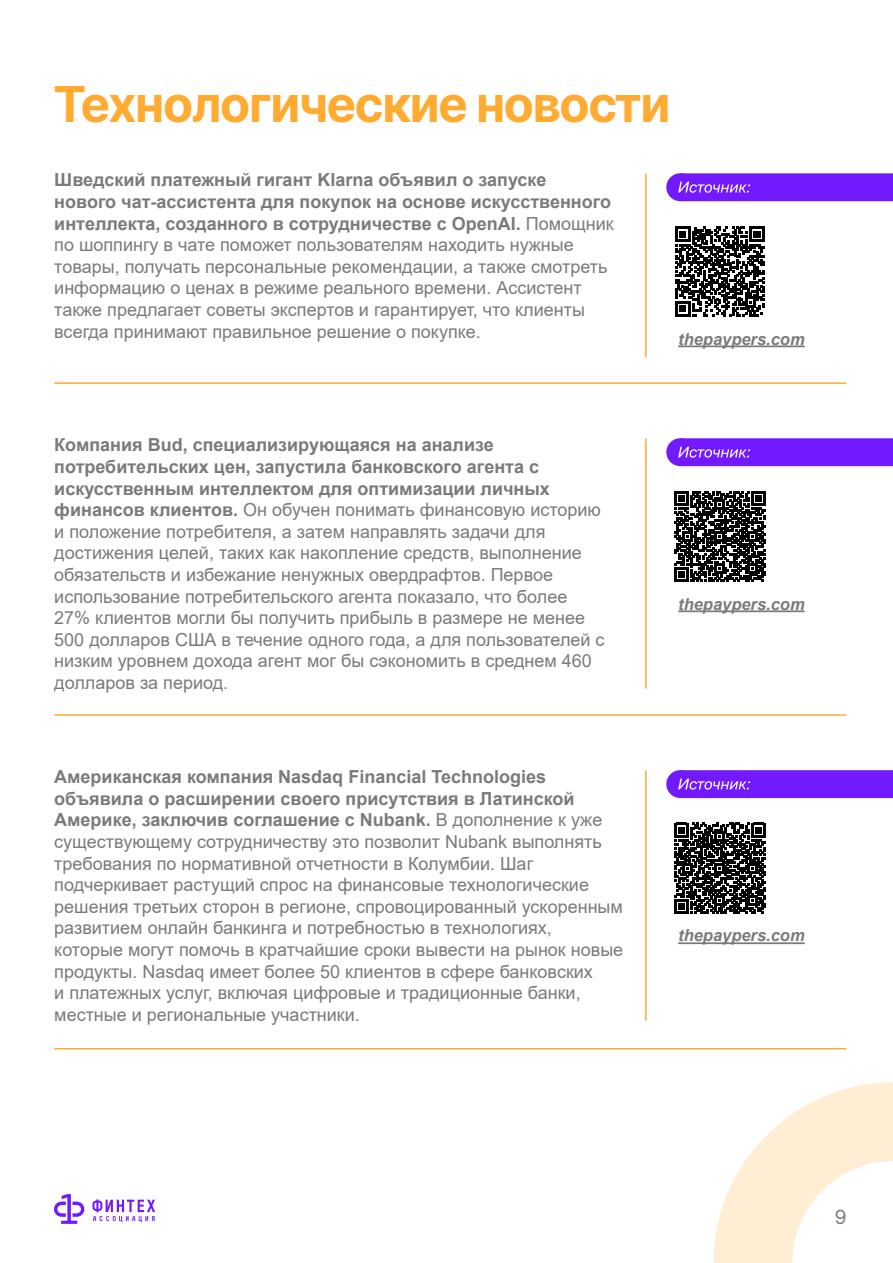
<style>
.page{position:relative;width:893px;height:1263px;background:#fff}
.page>*{position:absolute;margin:0;border:0;box-sizing:border-box;transform-origin:0 0}
.t1{font:700 49.5px "Inter Tight";color:#ffab31}
.t2{font:19.5px "Inter Tight";color:#797a7d}
.t3{font:18px/21.6px "Arial";color:#797a7d}
.t4{font:italic 700 16.5px "Arial";color:#797a7d}
.s1{font-weight:700}
</style>
<div class="page">
<svg style="left:92px;top:1199px;width:63px;height:23px"></svg>
<svg style="left:54px;top:1194px;width:30px;height:30px"></svg>
<div style="left:681px;top:174px;width:211px;height:26px;background:#7319fd"></div>
<div style="left:680px;top:173px;width:213px;height:28px;border:2px solid #7319fd"></div>
<div style="left:667px;top:174px;width:26px;height:26px;background:#7319fd;border-radius:50%"></div>
<div style="left:666px;top:173px;width:28px;height:28px;border:2px solid #7319fd;border-radius:50%"></div>
<svg style="left:678px;top:182px;width:72px;height:11px"></svg>
<hr style="left:678px;top:345px;width:127px;height:2px;background:#797a7d">
<svg style="left:675px;top:227px;width:90px;height:89px"></svg>
<hr style="left:645px;top:174px;width:2px;height:183px;background:#ffab31">
<hr style="left:55px;top:382px;width:791px;height:2px;background:#ffab31">
<div style="left:681px;top:439px;width:211px;height:26px;background:#7319fd"></div>
<div style="left:680px;top:438px;width:213px;height:28px;border:2px solid #7319fd"></div>
<div style="left:667px;top:439px;width:26px;height:26px;background:#7319fd;border-radius:50%"></div>
<div style="left:666px;top:438px;width:28px;height:28px;border:2px solid #7319fd;border-radius:50%"></div>
<svg style="left:678px;top:447px;width:72px;height:11px"></svg>
<div style="left:681px;top:771px;width:211px;height:26px;background:#7319fd"></div>
<div style="left:680px;top:770px;width:213px;height:28px;border:2px solid #7319fd"></div>
<div style="left:667px;top:771px;width:26px;height:26px;background:#7319fd;border-radius:50%"></div>
<div style="left:666px;top:770px;width:28px;height:28px;border:2px solid #7319fd;border-radius:50%"></div>
<svg style="left:678px;top:778px;width:72px;height:11px"></svg>
<hr style="left:678px;top:610px;width:127px;height:2px;background:#797a7d">
<hr style="left:678px;top:942px;width:127px;height:2px;background:#797a7d">
<svg style="left:674px;top:491px;width:91px;height:91px"></svg>
<svg style="left:674px;top:823px;width:91px;height:91px"></svg>
<hr style="left:645px;top:439px;width:2px;height:249px;background:#ffab31">
<hr style="left:645px;top:771px;width:2px;height:249px;background:#ffab31">
<hr style="left:55px;top:714px;width:791px;height:2px;background:#ffab31">
<hr style="left:55px;top:1048px;width:791px;height:1px;background:#ffab31">
<svg style="left:713px;top:1082px;width:180px;height:181px"></svg>
<h1 class="t1" style="left:54px;top:68px;width:617px">Технологические новости</h1>
<p class="t3" style="left:54px;top:169px;width:561px"><span class="s1">Шведский платежный гигант Klarna объявил о запуске<br>нового чат-ассистента для покупок на основе искусственного интеллекта, созданного в сотрудничестве с OpenAI.</span> Помощник по шоппингу в чате поможет пользователям находить нужные товары, получать персональные рекомендации, а также смотреть информацию о ценах в режиме реального времени. Ассистент также предлагает советы экспертов и гарантирует, что клиенты всегда принимают правильное решение о покупке.</p>
<p class="t4" style="left:678px;top:328px;width:128px">thepaypers.com</p>
<p class="t3" style="left:54px;top:434px;width:552px"><span class="s1">Компания Bud, специализирующаяся на анализе потребительских цен, запустила банковского агента с искусственным интеллектом для оптимизации личных финансов клиентов.</span> Он обучен понимать финансовую историю и положение потребителя, а затем направлять задачи для достижения целей, таких как накопление средств, выполнение обязательств и избежание ненужных овердрафтов. Первое использование потребительского агента показало, что более 27% клиентов могли бы получить прибыль в размере не менее 500 долларов США в течение одного года, а для пользователей с низким уровнем дохода агент мог бы сэкономить в среднем 460 долларов за период.</p>
<p class="t3" style="left:54px;top:766px;width:570px"><span class="s1">Американская компания Nasdaq Financial Technologies объявила о расширении своего присутствия в Латинской Америке, заключив соглашение с Nubank.</span> В дополнение к уже существующему сотрудничеству это позволит Nubank выполнять требования по нормативной отчетности в Колумбии. Шаг подчеркивает растущий спрос на финансовые технологические решения третьих сторон в регионе, спровоцированный ускоренным развитием онлайн банкинга и потребностью в технологиях, которые могут помочь в кратчайшие сроки вывести на рынок новые продукты. Nasdaq имеет более 50 клиентов в сфере банковских<br>и платежных услуг, включая цифровые и традиционные банки, местные и региональные участники.</p>
<p class="t4" style="left:678px;top:593px;width:128px">thepaypers.com</p>
<p class="t4" style="left:678px;top:925px;width:128px">thepaypers.com</p>
<p class="t2" style="left:835px;top:1202px;width:13px">9</p>
</div>
